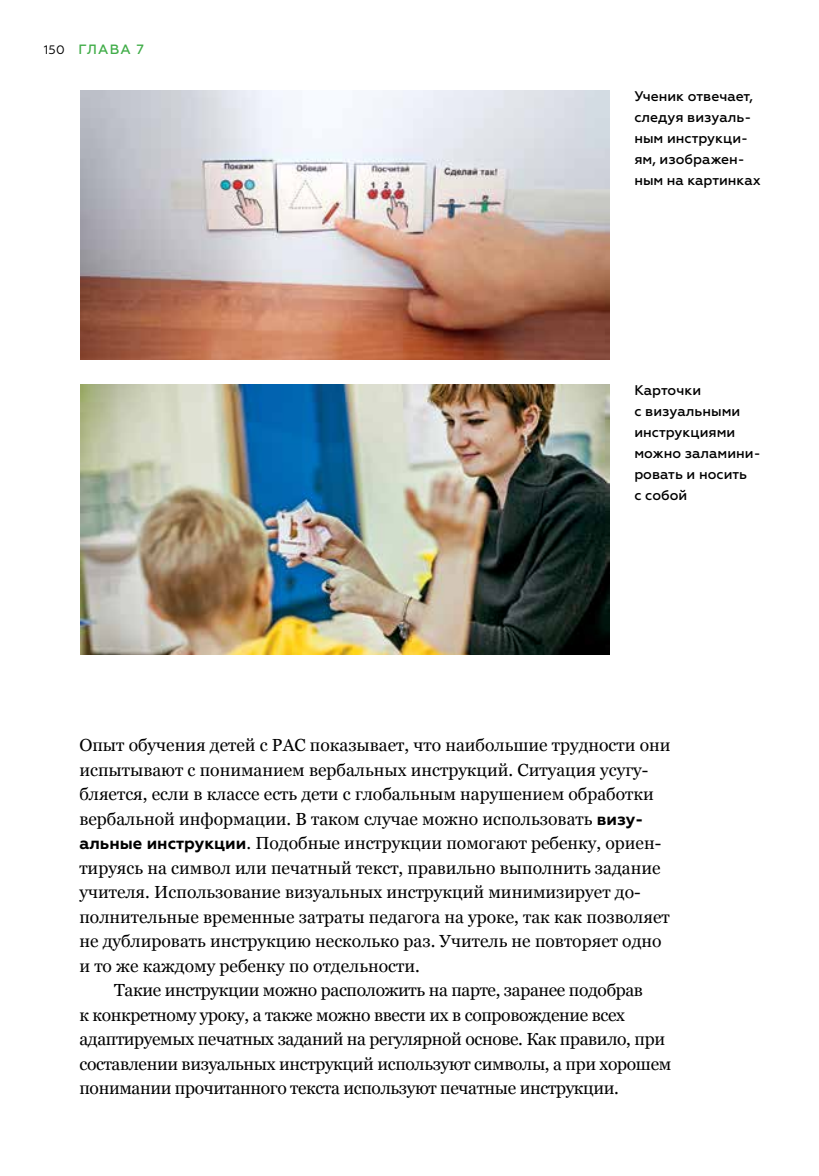
<style>
.page{position:relative;width:819px;height:1176px;background:#fff}
.page>*{position:absolute;margin:0;border:0;box-sizing:border-box;transform-origin:0 0}
.t1{font:17.5px "Georgia";color:#000}
.t2{font:17.5px "Georgia";letter-spacing:-.02em;color:#000}
.t3{font:500 14px/21px "Geometria";color:#000}
.t4{font:500 13.47px "Geometria";letter-spacing:.09em;color:#41ad49}
.t5{font:12.25px "Geometria";color:#000}
.s1{font-family:"Geometria";font-weight:700;font-size:16.62px}
</style>
<div class="page">
<img style="left:81px;top:90px;width:528px;height:270px">
<img style="left:81px;top:384px;width:528px;height:270px">
<p class="t5" style="left:44px;top:42px;width:23px">150</p>
<p class="t4" style="left:79px;top:42px;width:67px">ГЛАВА 7</p>
<p class="t3" style="left:634px;top:86px;width:128px">Ученик отвечает, следуя визуаль&shy;ным инструкци&shy;ям, изображен&shy;ным на картинках</p>
<p class="t3" style="left:634px;top:380px;width:128px">Карточки<br>с визуальными инструкциями можно заламини&shy;ровать и носить<br>с собой</p>
<p class="t1" style="left:79px;top:732px;width:592px">Опыт обучения детей с РАС показывает, что наибольшие трудности они</p>
<p class="t1" style="left:79px;top:756px;width:570px">испытывают с пониманием вербальных инструкций. Ситуация усугу-</p>
<p class="t1" style="left:79px;top:781px;width:575px">бляется, если в классе есть дети с глобальным нарушением обработки</p>
<p class="t1" style="left:79px;top:805px;width:565px">вербальной информации. В таком случае можно использовать <span class="s1">визу-</span></p>
<p class="t1" style="left:79px;top:830px;width:583px"><span class="s1">альные инструкции</span>. Подобные инструкции помогают ребенку, ориен-</p>
<p class="t1" style="left:79px;top:854px;width:582px">тируясь на символ или печатный текст, правильно выполнить задание</p>
<p class="t1" style="left:79px;top:879px;width:562px">учителя. Использование визуальных инструкций минимизирует до-</p>
<p class="t1" style="left:79px;top:903px;width:591px">полнительные временные затраты педагога на уроке, так как позволяет</p>
<p class="t1" style="left:79px;top:928px;width:583px">не дублировать инструкцию несколько раз. Учитель не повторяет одно</p>
<p class="t1" style="left:79px;top:952px;width:342px">и то же каждому ребенку по отдельности.</p>
<p class="t2" style="left:114px;top:977px;width:530px">Такие инструкции можно расположить на парте, заранее подобрав</p>
<p class="t2" style="left:79px;top:1001px;width:547px">к конкретному уроку, а также можно ввести их в сопровождение всех</p>
<p class="t2" style="left:79px;top:1026px;width:587px">адаптируемых печатных заданий на регулярной основе. Как правило, при</p>
<p class="t2" style="left:79px;top:1050px;width:593px">составлении визуальных инструкций используют символы, а при хорошем</p>
<p class="t2" style="left:79px;top:1075px;width:541px">понимании прочитанного текста используют печатные инструкции.</p>
</div>
